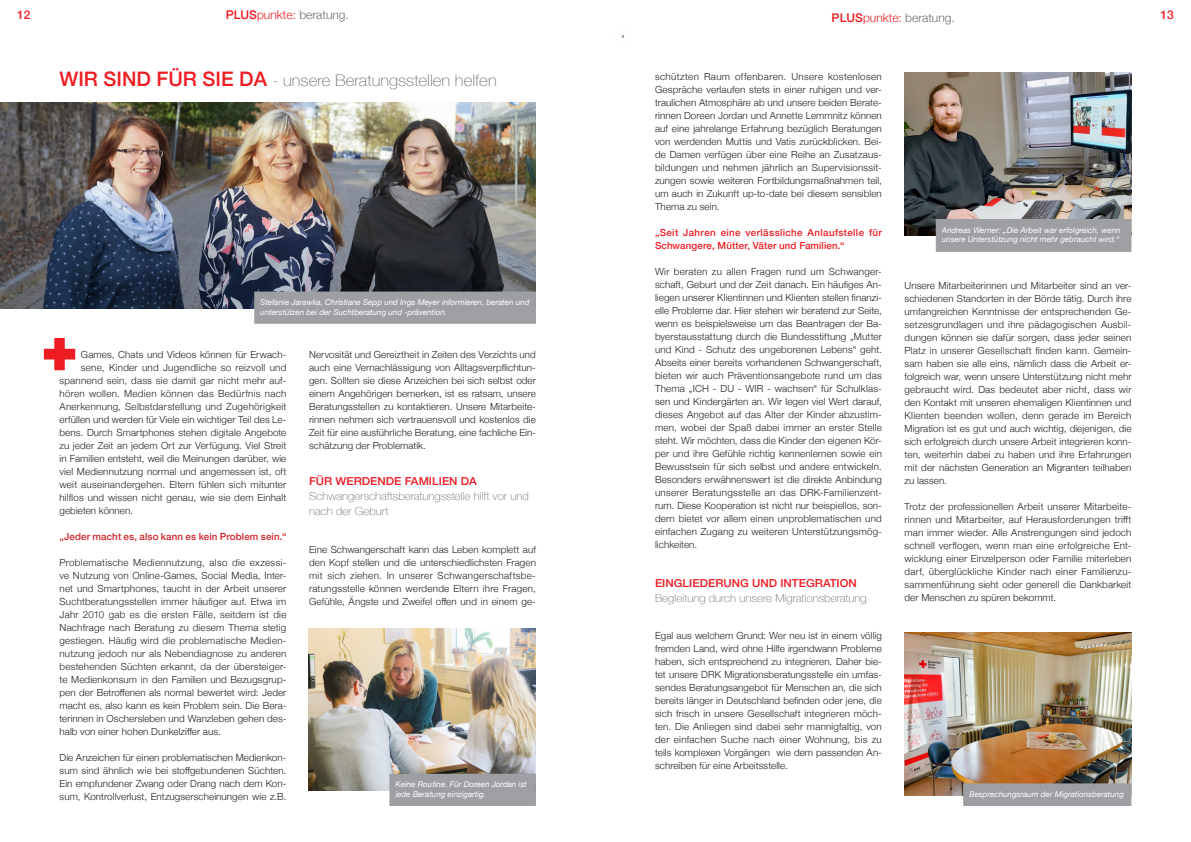
<style>
.page{position:relative;width:1191px;height:842px;background:#fff}
.page>*{position:absolute;margin:0;border:0;box-sizing:border-box;transform-origin:0 0}
.ÜberschriftNormal{font:100 16px "Helvetica Neue";color:#6c6d70;scale:1.05 1}
._01_Headline_2__neg{font:300 12px "Helvetica Neue";color:#6c6d70}
._01_Headline_2__neg-2{font:500 12px "Helvetica Neue";color:#ee1d23}
.ÜberschriftNormal-2{font:100 11px/15px "Helvetica Neue";color:#6c6d70;scale:1.05 1}
.Fließtext{font:300 9.8px/13px "Helvetica Neue";letter-spacing:.015em;color:#231f20;text-align:justify}
.Fließtext-2{font:500 9.8px/13px "Helvetica Neue";letter-spacing:.03em;color:#ee1d23}
.Fließtext-3{font:500 9.8px "Helvetica Neue";letter-spacing:.01em;color:#d1232a}
.Bildunterschrift{font:italic 8px/9.6px "Helvetica Neue";color:#fff}
.s1{font-weight:500;color:#ee1d23}
.s2{color:#ee1d23}
.s3{font-weight:500;font-size:20px;color:#ee1d23}
</style>
<div class="page">
<img style="left:0;top:103px;width:536px;height:205px">
<div style="left:257px;top:295px;width:276px;height:26px;background:#9d9fa2"></div>
<div style="left:254px;top:292px;width:282px;height:32px;border:6px solid #9d9fa2"></div>
<svg style="left:44px;top:338px;width:31px;height:32px"></svg>
<img style="left:904px;top:72px;width:227px;height:163px">
<div style="left:938px;top:222px;width:190px;height:27px;background:#9d9fa2"></div>
<div style="left:935px;top:219px;width:196px;height:33px;border:6px solid #9d9fa2"></div>
<img style="left:308px;top:628px;width:228px;height:162px">
<div style="left:392px;top:777px;width:141px;height:26px;background:#9d9fa2"></div>
<div style="left:389px;top:774px;width:147px;height:32px;border:6px solid #9d9fa2"></div>
<img style="left:904px;top:632px;width:227px;height:163px">
<div style="left:966px;top:786px;width:162px;height:17px;background:#9d9fa2"></div>
<div style="left:963px;top:783px;width:168px;height:23px;border:6px solid #9d9fa2"></div>
<p class="_01_Headline_2__neg" style="left:226px;top:5px;width:125px"><span class="s1">PLUS</span><span class="s2">punkte:</span> beratung.</p>
<p class="_01_Headline_2__neg-2" style="left:17px;top:5px;width:15px">12</p>
<p class="_01_Headline_2__neg-2" style="left:1160px;top:5px;width:15px">13</p>
<p class="_01_Headline_2__neg" style="left:831px;top:8px;width:125px"><span class="s1">PLUS</span><span class="s2">punkte:</span> beratung.</p>
<p class="ÜberschriftNormal" style="left:60px;top:68px;width:418px"><span class="s3">WIR SIND FÜR SIE DA</span> - unsere Beratungsstellen helfen</p>
<p class="Bildunterschrift" style="left:260px;top:298px;width:271px">Stefanie Jarawka, Christiane Sepp und Inga Meyer informieren, beraten und unterstützen bei der Suchtberatung und -prävention.</p>
<p class="Fließtext" style="left:81px;top:347px;width:207px">Games, Chats und Videos können für Erwach-</p>
<p class="Fließtext" style="left:81px;top:360px;width:207px">sene, Kinder und Jugendliche so reizvoll und</p>
<p class="Fließtext" style="left:60px;top:373px;width:228px">spannend sein, dass sie damit gar nicht mehr auf-</p>
<p class="Fließtext" style="left:60px;top:386px;width:228px">hören wollen. Medien können das Bedürfnis nach</p>
<p class="Fließtext" style="left:60px;top:399px;width:228px">Anerkennung, Selbstdarstellung und Zugehörigkeit</p>
<p class="Fließtext" style="left:60px;top:412px;width:228px">erfüllen und werden für Viele ein wichtiger Teil des Le-</p>
<p class="Fließtext" style="left:60px;top:425px;width:228px">bens. Durch Smartphones stehen digitale Angebote</p>
<p class="Fließtext" style="left:60px;top:438px;width:228px">zu jeder Zeit an jedem Ort zur Verfügung. Viel Streit</p>
<p class="Fließtext" style="left:60px;top:451px;width:228px">in Familien entsteht, weil die Meinungen darüber, wie</p>
<p class="Fließtext" style="left:60px;top:464px;width:228px">viel Mediennutzung normal und angemessen ist, oft</p>
<p class="Fließtext" style="left:60px;top:477px;width:228px">weit auseinandergehen. Eltern fühlen sich mitunter</p>
<p class="Fließtext" style="left:60px;top:490px;width:228px">hilflos und wissen nicht genau, wie sie dem Einhalt</p>
<p class="Fließtext" style="left:60px;top:503px;width:75px">gebieten können.</p>
<p class="Fließtext-3" style="left:60px;top:529px;width:228px">„Jeder macht es, also kann es kein Problem sein.“</p>
<p class="Fließtext" style="left:60px;top:555px;width:228px">Problematische Mediennutzung, also die exzessi&shy;ve Nutzung von Online-Games, Social Media, Inter&shy;net und Smartphones, taucht in der Arbeit unserer Suchtberatungsstellen immer häufiger auf. Etwa im Jahr 2010 gab es die ersten Fälle, seitdem ist die Nachfrage nach Beratung zu diesem Thema stetig gestiegen. Häufig wird die problematische Medien&shy;nutzung jedoch nur als Nebendiagnose zu anderen bestehenden Süchten erkannt, da der übersteiger&shy;te Medienkonsum in den Familien und Bezugsgrup&shy;pen der Betroffenen als normal bewertet wird: Jeder macht es, also kann es kein Problem sein. Die Bera&shy;terinnen in Oschersleben und Wanzleben gehen des&shy;halb von einer hohen Dunkelziffer aus.</p>
<p class="Fließtext" style="left:60px;top:750px;width:228px">Die Anzeichen für einen problematischen Medienkon&shy;sum sind ähnlich wie bei stoffgebundenen Süchten.<br>Ein empfundener Zwang oder Drang nach dem Kon&shy;sum, Kontrollverlust, Entzugserscheinungen wie z.B.</p>
<p class="Fließtext" style="left:309px;top:347px;width:228px">Nervosität und Gereiztheit in Zeiten des Verzichts und auch eine Vernachlässigung von Alltagsverpflichtun&shy;gen. Sollten sie diese Anzeichen bei sich selbst oder einem Angehörigen bemerken, ist es ratsam, unsere Beratungsstellen zu kontaktieren. Unsere Mitarbeite&shy;rinnen nehmen sich vertrauensvoll und kostenlos die Zeit für eine ausführliche Beratung, eine fachliche Ein&shy;schätzung der Problematik.</p>
<p class="ÜberschriftNormal-2" style="left:309px;top:473px;width:211px"><span class="s1">FÜR WERDENDE FAMILIEN DA<br></span>Schwangerschaftsberatungsstelle hilft vor und nach der Geburt</p>
<p class="Fließtext" style="left:309px;top:542px;width:228px">Eine Schwangerschaft kann das Leben komplett auf den Kopf stellen und die unterschiedlichsten Fragen mit sich ziehen. In unserer Schwangerschaftsbe&shy;ratungsstelle können werdende Eltern ihre Fragen, Gefühle, Ängste und Zweifel offen und in einem ge-</p>
<p class="Bildunterschrift" style="left:395px;top:780px;width:133px">Keine Routine. Für Doreen Jordan ist jede Beratung einzigartig.</p>
<p class="Fließtext" style="left:655px;top:70px;width:228px">schützten Raum offenbaren. Unsere kostenlosen Gespräche verlaufen stets in einer ruhigen und ver&shy;traulichen Atmosphäre ab und unsere beiden Berate&shy;rinnen Doreen Jordan und Annette Lemmnitz können auf eine jahrelange Erfahrung bezüglich Beratungen von werdenden Muttis und Vatis zurückblicken. Bei&shy;de Damen verfügen über eine Reihe an Zusatzaus&shy;bildungen und nehmen jährlich an Supervisionssit&shy;zungen sowie weiteren Fortbildungsmaßnahmen teil, um auch in Zukunft up-to-date bei diesem sensiblen Thema zu sein.</p>
<p class="Fließtext-2" style="left:655px;top:226px;width:228px">„Seit Jahren eine verlässliche Anlaufstelle für<br>Schwangere, Mütter, Väter und Familien.“</p>
<p class="Fließtext" style="left:655px;top:265px;width:228px">Wir beraten zu allen Fragen rund um Schwanger&shy;schaft, Geburt und der Zeit danach. Ein häufiges An&shy;liegen unserer Klientinnen und Klienten stellen finanzi&shy;elle Probleme dar. Hier stehen wir beratend zur Seite, wenn es beispielsweise um das Beantragen der Ba&shy;byerstausstattung durch die Bundesstiftung „Mutter und Kind - Schutz des ungeborenen Lebens“ geht.<br>Abseits einer bereits vorhandenen Schwangerschaft, bieten wir auch Präventionsangebote rund um das Thema „ICH - DU - WIR - wachsen“ für Schulklas&shy;sen und Kindergärten an. Wir legen viel Wert darauf, dieses Angebot auf das Alter der Kinder abzustim&shy;men, wobei der Spaß dabei immer an erster Stelle steht. Wir möchten, dass die Kinder den eigenen Kör&shy;per und ihre Gefühle richtig kennenlernen sowie ein Bewusstsein für sich selbst und andere entwickeln.<br>Besonders erwähnenswert ist die direkte Anbindung unserer Beratungsstelle an das DRK-Familienzent&shy;rum. Diese Kooperation ist nicht nur beispiellos, son&shy;dern bietet vor allem einen unproblematischen und einfachen Zugang zu weiteren Unterstützungsmög&shy;lichkeiten.</p>
<p class="ÜberschriftNormal-2" style="left:655px;top:575px;width:203px"><span class="s1">EINGLIEDERUNG UND INTEGRATION<br></span>Begleitung durch unsere Migrationsberatung</p>
<p class="Fließtext" style="left:655px;top:629px;width:228px">Egal aus welchem Grund: Wer neu ist in einem völlig fremden Land, wird ohne Hilfe irgendwann Probleme haben, sich entsprechend zu integrieren. Daher bie&shy;tet unsere DRK Migrationsberatungsstelle ein umfas&shy;sendes Beratungsangebot für Menschen an, die sich bereits länger in Deutschland befinden oder jene, die sich frisch in unsere Gesellschaft integrieren möch&shy;ten. Die Anliegen sind dabei sehr mannigfaltig, von der einfachen Suche nach einer Wohnung, bis zu teils komplexen Vorgängen wie dem passenden An&shy;schreiben für eine Arbeitsstelle.</p>
<p class="Bildunterschrift" style="left:941px;top:225px;width:180px">Andreas Werner: „Die Arbeit war erfolgreich, wenn unsere Unterstützung nicht mehr gebraucht wird.“</p>
<p class="Fließtext" style="left:904px;top:278px;width:228px">Unsere Mitarbeiterinnen und Mitarbeiter sind an ver&shy;schiedenen Standorten in der Börde tätig. Durch ihre umfangreichen Kenntnisse der entsprechenden Ge&shy;setzesgrundlagen und ihre pädagogischen Ausbil&shy;dungen können sie dafür sorgen, dass jeder seinen Platz in unserer Gesellschaft finden kann. Gemein&shy;sam haben sie alle eins, nämlich dass die Arbeit er&shy;folgreich war, wenn unsere Unterstützung nicht mehr gebraucht wird. Das bedeutet aber nicht, dass wir den Kontakt mit unseren ehemaligen Klientinnen und Klienten beenden wollen, denn gerade im Bereich Migration ist es gut und auch wichtig, diejenigen, die sich erfolgreich durch unsere Arbeit integrieren konn&shy;ten, weiterhin dabei zu haben und ihre Erfahrungen mit der nächsten Generation an Migranten teilhaben zu lassen.</p>
<p class="Fließtext" style="left:904px;top:499px;width:228px">Trotz der professionellen Arbeit unserer Mitarbeite&shy;rinnen und Mitarbeiter, auf Herausforderungen trifft man immer wieder. Alle Anstrengungen sind jedoch schnell verflogen, wenn man eine erfolgreiche Ent&shy;wicklung einer Einzelperson oder Familie miterleben darf, überglückliche Kinder nach einer Familienzu&shy;sammenführung sieht oder generell die Dankbarkeit der Menschen zu spüren bekommt.</p>
<p class="Bildunterschrift" style="left:969px;top:790px;width:156px">Besprechungsraum der Migrationsberatung</p>
</div>
